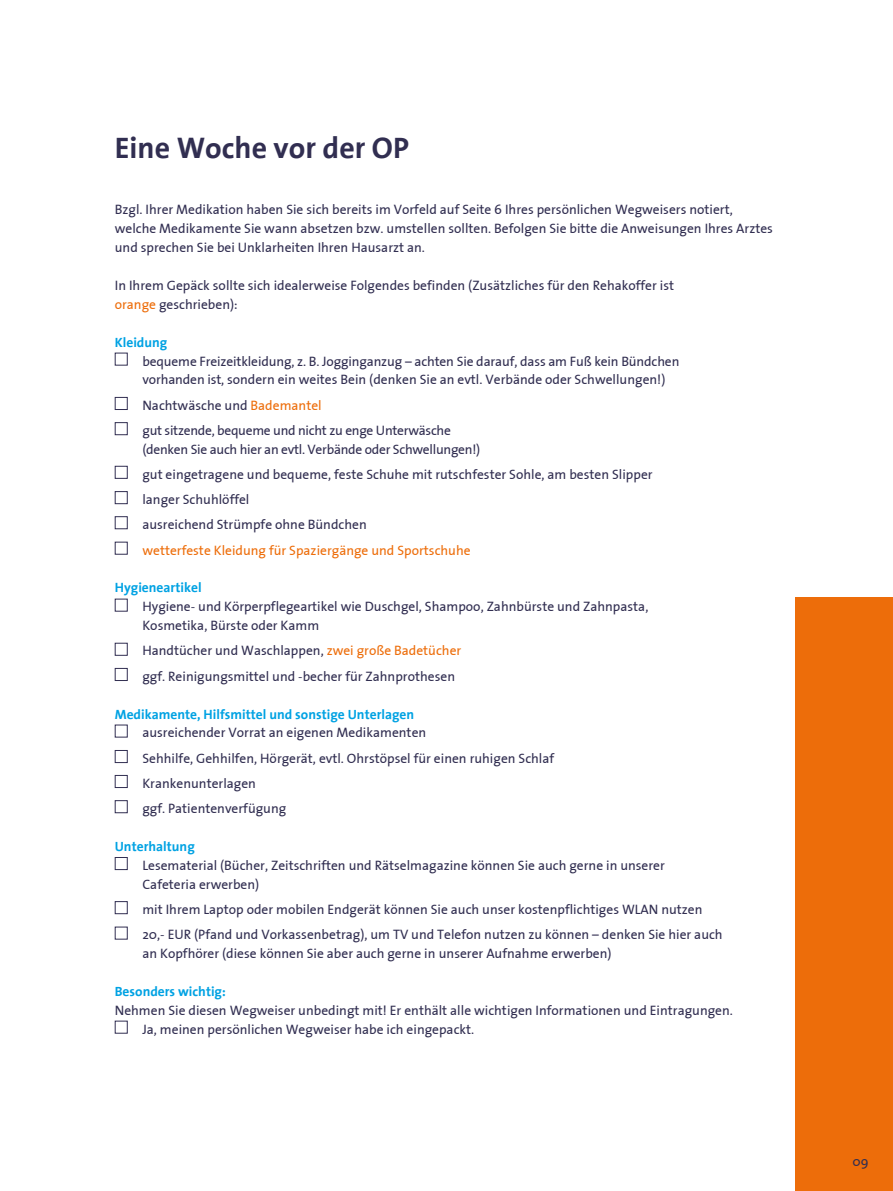
<style>
.page{position:relative;width:893px;height:1191px;background:#fff}
.page>*{position:absolute;margin:0;border:0;box-sizing:border-box;transform-origin:0 0}
.t1{font:700 30px "The Sans";color:#312e51}
.t2{font:13.5px/25.2px "The Sans Plain";color:#312e51}
.t3{font:700 13.5px "The Sans";color:#00a2e3}
.t4{font:13.5px/25.2px "The Sans Plain";letter-spacing:-.02em;color:#312e51}
.t5{font:13.5px "The Sans Plain";color:#ed6d0a}
.s1{color:#ed6d0a}
</style>
<div class="page">
<div style="left:795px;top:597px;width:98px;height:594px;background:#ed6d0a"></div>
<div style="left:115px;top:1020px;width:13px;height:13px;border:1px solid #312e51"></div>
<div style="left:115px;top:422px;width:13px;height:13px;border:1px solid #312e51"></div>
<div style="left:115px;top:598px;width:13px;height:13px;border:1px solid #312e51"></div>
<div style="left:115px;top:643px;width:13px;height:12px;border:1px solid #312e51"></div>
<div style="left:115px;top:668px;width:13px;height:13px;border:1px solid #312e51"></div>
<div style="left:115px;top:724px;width:13px;height:13px;border:1px solid #312e51"></div>
<div style="left:115px;top:750px;width:13px;height:13px;border:1px solid #312e51"></div>
<div style="left:115px;top:775px;width:13px;height:13px;border:1px solid #312e51"></div>
<div style="left:115px;top:800px;width:13px;height:13px;border:1px solid #312e51"></div>
<div style="left:115px;top:857px;width:13px;height:13px;border:1px solid #312e51"></div>
<div style="left:115px;top:901px;width:13px;height:13px;border:1px solid #312e51"></div>
<div style="left:115px;top:926px;width:13px;height:13px;border:1px solid #312e51"></div>
<div style="left:115px;top:353px;width:13px;height:12px;border:1px solid #312e51"></div>
<div style="left:115px;top:397px;width:13px;height:13px;border:1px solid #312e51"></div>
<div style="left:115px;top:466px;width:13px;height:13px;border:1px solid #312e51"></div>
<div style="left:115px;top:491px;width:13px;height:13px;border:1px solid #312e51"></div>
<div style="left:115px;top:542px;width:13px;height:12px;border:1px solid #312e51"></div>
<div style="left:115px;top:516px;width:13px;height:13px;border:1px solid #312e51"></div>
<h1 class="t1" style="left:115px;top:122px;width:296px">Eine Woche vor der OP</h1>
<p class="t2" style="left:115px;top:200px;width:660px;line-height:18.9px">Bzgl. Ihrer Medikation haben Sie sich bereits im Vorfeld auf Seite 6 Ihres persönlichen Wegweisers notiert, welche Medikamente Sie wann absetzen bzw. umstellen sollten. Befolgen Sie bitte die Anweisungen Ihres Arztes und sprechen Sie bei Unklarheiten Ihren Hausarzt an.</p>
<p class="t2" style="left:115px;top:275px;width:561px;line-height:18.9px">In Ihrem Gepäck sollte sich idealerweise Folgendes befinden (Zusätzliches für den Rehakoffer ist <span class="s1">orange</span> geschrieben):</p>
<p class="t3" style="left:115px;top:331px;width:54px">Kleidung</p>
<p class="t2" style="left:142px;top:351px;width:538px;line-height:18.9px">bequeme Freizeitkleidung, z. B. Jogginganzug – achten Sie darauf, dass am Fuß kein Bündchen vorhanden ist, sondern ein weites Bein (denken Sie an evtl. Verbände oder Schwellungen!)</p>
<p class="t4" style="left:142px;top:392px;width:310px">Nachtwäsche und <span class="s1">Bademantel<br></span>gut sitzende, bequeme und nicht zu enge Unterwäsche</p>
<p class="t2" style="left:142px;top:436px;width:512px">(denken Sie auch hier an evtl. Verbände oder Schwellungen!)<br>gut eingetragene und bequeme, feste Schuhe mit rutschfester Sohle, am besten Slipper langer Schuhlöffel<br>ausreichend Strümpfe ohne Bündchen</p>
<p class="t5" style="left:142px;top:539px;width:330px">wetterfeste Kleidung für Spaziergänge und Sportschuhe</p>
<p class="t3" style="left:115px;top:576px;width:88px">Hygieneartikel</p>
<p class="t2" style="left:142px;top:597px;width:507px;line-height:18.9px">Hygiene- und Körperpflegeartikel wie Duschgel, Shampoo, Zahnbürste und Zahnpasta,<br>Kosmetika, Bürste oder Kamm</p>
<p class="t2" style="left:142px;top:638px;width:320px">Handtücher und Waschlappen, <span class="s1">zwei große Badetücher </span>ggf. Reinigungsmittel und -becher für Zahnprothesen</p>
<p class="t3" style="left:115px;top:702px;width:301px">Medikamente, Hilfsmittel und sonstige Unterlagen</p>
<p class="t2" style="left:142px;top:720px;width:413px">ausreichender Vorrat an eigenen Medikamenten<br>Sehhilfe, Gehhilfen, Hörgerät, evtl. Ohrstöpsel für einen ruhigen Schlaf Krankenunterlagen<br>ggf. Patientenverfügung</p>
<p class="t3" style="left:115px;top:835px;width:82px">Unterhaltung</p>
<p class="t2" style="left:142px;top:855px;width:524px;line-height:18.9px">Lesematerial (Bücher, Zeitschriften und Rätselmagazine können Sie auch gerne in unserer<br>Cafeteria erwerben)</p>
<p class="t2" style="left:142px;top:896px;width:582px">mit Ihrem Laptop oder mobilen Endgerät können Sie auch unser kostenpflichtiges WLAN nutzen<br>20,- EUR (Pfand und Vorkassenbetrag), um TV und Telefon nutzen zu können – denken Sie hier auch</p>
<p class="t2" style="left:142px;top:940px;width:471px">an Kopfhörer (diese können Sie aber auch gerne in unserer Aufnahme erwerben)</p>
<p class="t3" style="left:115px;top:980px;width:113px">Besonders wichtig:</p>
<p class="t2" style="left:142px;top:1000px;width:592px;line-height:18.9px;text-indent:-28px">Nehmen Sie diesen Wegweiser unbedingt mit! Er enthält alle wichtigen Informationen und Eintragungen.<br>Ja, meinen persönlichen Wegweiser habe ich eingepackt.</p>
<p class="t2" style="left:852px;top:1148px;width:18px">09</p>
</div>
